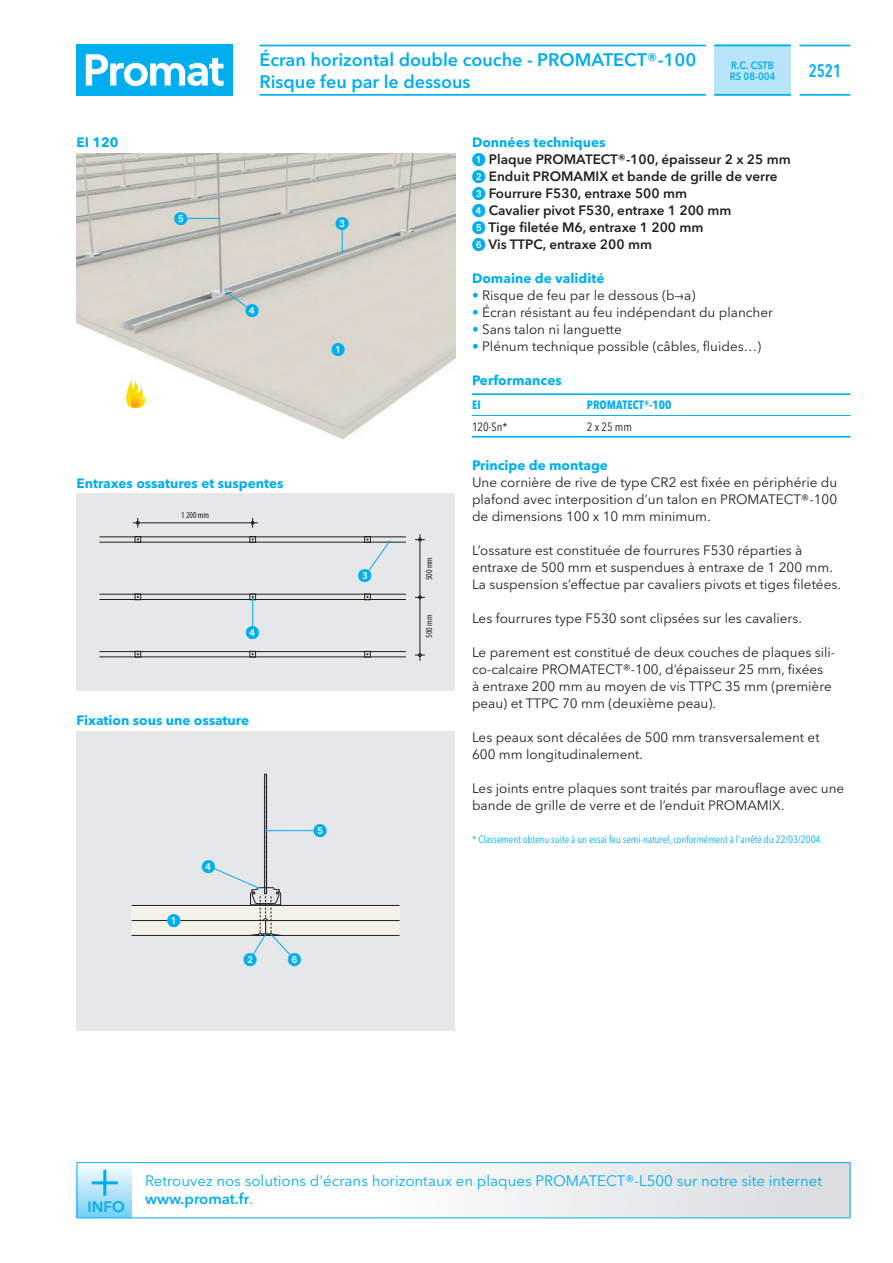
<style>
.page{position:relative;width:893px;height:1263px;background:#fff}
.page>*{position:absolute;margin:0;border:0;box-sizing:border-box;transform-origin:0 0}
.t1{font:condensed 51px "Avenir Next LT Pro";color:#00aeef}
.Header_2_lines_botto{font:600 18px "Avenir Next W1 G";color:#00aeef}
.Numero_PV{font:600 condensed 18px "Avenir Next LT Pro";color:#00aeef;scale:.9 1}
.Text-9_4_Regular_bla{font:15px/18px "Avenir Next W1 G";color:#00aeef}
.t2{font:600 15px "Avenir Next W1 G";color:#00aeef}
.Text-9_4_Regular_bla-2{font:13.5px/17px "Avenir Next W1 G";color:#231f20}
._9_4_demi_black{font:600 13.5px "Avenir Next W1 G";color:#231f20}
.Title-9_4_Bold_cyan{font:700 13.5px "Avenir Next W1 G";color:#00aeef}
.Normal_e{font:13.5px "European Pi One";color:#00aeef}
.Normal_e-2{font:13.5px "European Pi One";color:#00aeef}
.Table_5mm_headline-8{font:700 condensed 12px "Avenir Next LT Pro";color:#00aeef}
.Table_5mm_title-8_3{font:condensed 12px "Avenir Next LT Pro";color:#231f20}
.nota{font:condensed 10.5px "Avenir Next LT Pro";color:#00aeef}
.Numero_PV-2{font:600 10.5px/11.2px "Avenir Next W1 G";color:#00aeef;scale:.9 1}
.mm{font:condensed 9px "Myriad Pro";color:#231f20}
.s1{font-family:"European Pi One";font-weight:400;color:#00aeef}
.s2{color:#00aeef}
.s3{font-weight:600}
</style>
<div class="page">
<div style="left:714px;top:45px;width:77px;height:51px;background:#b9e5fa"></div>
<div style="left:77px;top:731px;width:378px;height:300px;background:#e6e7e9"></div>
<svg style="left:131px;top:774px;width:269px;height:183px"></svg>
<div style="left:288px;top:953px;width:13px;height:13px;background:#fff;border-radius:50%"></div>
<div style="left:244px;top:953px;width:13px;height:13px;background:#fff;border-radius:50%"></div>
<div style="left:77px;top:493px;width:378px;height:198px;background:#e6e7e9"></div>
<hr style="left:99px;top:542px;width:307px;height:1px;background:#231f20">
<hr style="left:99px;top:537px;width:307px;height:1px;background:#231f20">
<hr style="left:99px;top:599px;width:307px;height:1px;background:#231f20">
<hr style="left:99px;top:594px;width:307px;height:1px;background:#231f20">
<hr style="left:99px;top:657px;width:307px;height:1px;background:#231f20">
<hr style="left:99px;top:651px;width:307px;height:1px;background:#231f20">
<div style="left:250px;top:536px;width:6px;height:7px;border:1px solid #231f20"></div>
<svg style="left:250px;top:652px;width:6px;height:5px"></svg>
<div style="left:135px;top:536px;width:6px;height:7px;border:1px solid #231f20"></div>
<svg style="left:135px;top:594px;width:6px;height:5px"></svg>
<svg style="left:135px;top:652px;width:6px;height:5px"></svg>
<div style="left:364px;top:536px;width:7px;height:7px;border:1px solid #231f20"></div>
<div style="left:364px;top:594px;width:7px;height:6px;border:1px solid #231f20"></div>
<div style="left:364px;top:651px;width:7px;height:6px;border:1px solid #231f20"></div>
<hr style="left:420px;top:534px;width:1px;height:127px;background:#231f20">
<svg style="left:415px;top:538px;width:10px;height:3px"></svg>
<svg style="left:415px;top:596px;width:10px;height:3px"></svg>
<svg style="left:415px;top:653px;width:10px;height:4px"></svg>
<hr style="left:133px;top:523px;width:125px;height:1px;background:#231f20">
<svg style="left:251px;top:518px;width:3px;height:10px"></svg>
<svg style="left:136px;top:518px;width:3px;height:10px"></svg>
<div style="left:246px;top:627px;width:13px;height:12px;background:#fff;border-radius:50%"></div>
<div style="left:359px;top:570px;width:12px;height:12px;background:#fff;border-radius:50%"></div>
<svg style="left:250px;top:594px;width:6px;height:34px"></svg>
<svg style="left:366px;top:538px;width:24px;height:34px"></svg>
<div style="left:77px;top:45px;width:156px;height:51px;background:#00aeef"></div>
<svg style="left:86px;top:54px;width:138px;height:32px"></svg>
<hr style="left:799px;top:94px;width:51px;height:2px;background:#00aeef">
<hr style="left:714px;top:94px;width:77px;height:2px;background:#00aeef">
<hr style="left:799px;top:45px;width:51px;height:1px;background:#00aeef">
<hr style="left:714px;top:45px;width:77px;height:1px;background:#00aeef">
<hr style="left:259px;top:94px;width:447px;height:2px;background:#00aeef">
<hr style="left:259px;top:45px;width:447px;height:1px;background:#00aeef">
<hr style="left:587px;top:436px;width:263px;height:2px;background:#00aeef">
<hr style="left:472px;top:393px;width:115px;height:2px;background:#00aeef">
<hr style="left:587px;top:393px;width:263px;height:2px;background:#00aeef">
<hr style="left:472px;top:436px;width:115px;height:2px;background:#00aeef">
<hr style="left:472px;top:415px;width:115px;height:1px;background:#00aeef">
<hr style="left:587px;top:415px;width:263px;height:1px;background:#00aeef">
<div style="left:77px;top:1162px;width:55px;height:56px;background:linear-gradient(to bottom,#fffefe,#75cff6)"></div>
<div style="left:132px;top:1162px;width:718px;height:56px;background:linear-gradient(to right,#fff,#dcdee0)"></div>
<hr style="left:77px;top:1162px;width:55px;height:1px;background:#00aeef">
<hr style="left:77px;top:1163px;width:1px;height:54px;background:#00aeef">
<hr style="left:850px;top:1163px;width:1px;height:54px;background:#00aeef">
<hr style="left:77px;top:1217px;width:55px;height:1px;background:#00aeef">
<hr style="left:132px;top:1217px;width:718px;height:1px;background:#00aeef">
<hr style="left:132px;top:1162px;width:718px;height:1px;background:#00aeef">
<img style="left:77px;top:153px;width:378px;height:287px">
<div style="left:336px;top:217px;width:13px;height:13px;background:#fff;border-radius:50%"></div>
<svg style="left:341px;top:229px;width:2px;height:24px"></svg>
<svg style="left:225px;top:290px;width:28px;height:22px"></svg>
<div style="left:175px;top:212px;width:12px;height:13px;background:#fff;border-radius:50%"></div>
<hr style="left:186px;top:218px;width:33px;height:1px;background:#00aeef">
<svg style="left:125px;top:379px;width:21px;height:29px"></svg>
<div style="left:246px;top:304px;width:13px;height:13px;background:#fff;border-radius:50%"></div>
<svg style="left:331px;top:343px;width:14px;height:14px"></svg>
<p class="Title-9_4_Bold_cyan" style="left:77px;top:134px;width:44px">EI 120</p>
<p class="Normal_e" style="left:174px;top:211px;width:15px">5</p>
<p class="Header_2_lines_botto" style="left:259px;top:49px;width:438px">Écran horizontal double couche - PROMATECT®-100</p>
<p class="Header_2_lines_botto" style="left:259px;top:70px;width:213px">Risque feu par le dessous</p>
<p class="Numero_PV-2" style="left:730px;top:59px;width:52px">R.C. CSTB<br>RS 08-004</p>
<p class="Numero_PV" style="left:809px;top:60px;width:38px">2521</p>
<p class="Normal_e" style="left:245px;top:303px;width:15px">4</p>
<p class="Normal_e" style="left:335px;top:216px;width:15px">3</p>
<p class="Title-9_4_Bold_cyan" style="left:472px;top:134px;width:135px">Données techniques</p>
<p class="_9_4_demi_black" style="left:472px;top:151px;width:320px"><span class="s1">1</span> Plaque PROMATECT®-100, épaisseur 2 x 25 mm</p>
<p class="_9_4_demi_black" style="left:472px;top:168px;width:307px"><span class="s1">2</span> Enduit PROMAMIX et bande de grille de verre</p>
<p class="_9_4_demi_black" style="left:472px;top:185px;width:217px"><span class="s1">3</span> Fourrure F530, entraxe 500 mm</p>
<p class="_9_4_demi_black" style="left:472px;top:202px;width:261px"><span class="s1">4</span> Cavalier pivot F530, entraxe 1 200 mm</p>
<p class="_9_4_demi_black" style="left:472px;top:219px;width:233px"><span class="s1">5</span> Tige filetée M6, entraxe 1 200 mm</p>
<p class="_9_4_demi_black" style="left:472px;top:236px;width:182px"><span class="s1">6</span> Vis TTPC, entraxe 200 mm</p>
<p class="Title-9_4_Bold_cyan" style="left:472px;top:270px;width:134px">Domaine de validité</p>
<p class="Text-9_4_Regular_bla-2" style="left:472px;top:287px;width:225px"><span class="s2">•</span> Risque de feu par le dessous (b—›a)</p>
<p class="Text-9_4_Regular_bla-2" style="left:472px;top:304px;width:303px"><span class="s2">•</span> Écran résistant au feu indépendant du plancher</p>
<p class="Text-9_4_Regular_bla-2" style="left:472px;top:321px;width:151px"><span class="s2">•</span> Sans talon ni languette</p>
<p class="Text-9_4_Regular_bla-2" style="left:472px;top:338px;width:291px"><span class="s2">•</span> Plénum technique possible (câbles, fluides…)</p>
<p class="Title-9_4_Bold_cyan" style="left:472px;top:372px;width:91px">Performances</p>
<p class="Table_5mm_headline-8" style="left:472px;top:398px;width:10px">EI</p>
<p class="Table_5mm_headline-8" style="left:587px;top:398px;width:86px">PROMATECT®-100</p>
<p class="Table_5mm_title-8_3" style="left:472px;top:419px;width:37px">120-Sn*</p>
<p class="Table_5mm_title-8_3" style="left:587px;top:419px;width:47px">2 x 25 mm</p>
<p class="Title-9_4_Bold_cyan" style="left:77px;top:474px;width:208px">Entraxes ossatures et suspentes</p>
<p class="mm" style="left:181px;top:509px;width:29px">1 200 mm</p>
<p class="Normal_e-2" style="left:246px;top:625px;width:15px">4</p>
<p class="Title-9_4_Bold_cyan" style="left:77px;top:712px;width:174px">Fixation sous une ossature</p>
<p class="Normal_e-2" style="left:358px;top:568px;width:15px">3</p>
<p class="Normal_e" style="left:167px;top:913px;width:15px">1</p>
<p class="Normal_e" style="left:202px;top:859px;width:15px">4</p>
<p class="Normal_e" style="left:314px;top:823px;width:15px">5</p>
<p class="Normal_e" style="left:243px;top:952px;width:15px">2</p>
<p class="Normal_e" style="left:288px;top:952px;width:15px">6</p>
<p class="mm" style="left:424px;top:580px;width:24px;rotate:-90deg">500 mm</p>
<p class="mm" style="left:424px;top:638px;width:24px;rotate:-90deg">500 mm</p>
<p class="Title-9_4_Bold_cyan" style="left:472px;top:457px;width:138px">Principe de montage</p>
<p class="Text-9_4_Regular_bla-2" style="left:472px;top:474px;width:367px;text-align:justify">Une cornière de rive de type CR2 est fixée en périphérie du plafond avec interposition d’un talon en PROMATECT®-100 de dimensions 100 x 10 mm minimum.</p>
<p class="Text-9_4_Regular_bla-2" style="left:472px;top:542px;width:370px">L’ossature est constituée de fourrures F530 réparties à entraxe de 500 mm et suspendues à entraxe de 1 200 mm.<br>La suspension s’effectue par cavaliers pivots et tiges filetées.</p>
<p class="Text-9_4_Regular_bla-2" style="left:472px;top:610px;width:331px">Les fourrures type F530 sont clipsées sur les cavaliers.</p>
<p class="Text-9_4_Regular_bla-2" style="left:472px;top:644px;width:365px">Le parement est constitué de deux couches de plaques sili&shy;co-calcaire PROMATECT®-100, d’épaisseur 25 mm, fixées<br>à entraxe 200 mm au moyen de vis TTPC 35 mm (première peau) et TTPC 70 mm (deuxième peau).</p>
<p class="Text-9_4_Regular_bla-2" style="left:472px;top:729px;width:349px">Les peaux sont décalées de 500 mm transversalement et<br>600 mm longitudinalement.</p>
<p class="Text-9_4_Regular_bla-2" style="left:472px;top:780px;width:374px">Les joints entre plaques sont traités par marouflage avec une bande de grille de verre et de l’enduit PROMAMIX.</p>
<p class="nota" style="left:472px;top:833px;width:352px">* Classement obtenu suite à un essai feu semi-naturel, conformément à l'arrêté du 22/03/2004.</p>
<p class="t1" style="left:88px;top:1150px;width:35px">+</p>
<p class="Text-9_4_Regular_bla" style="left:145px;top:1172px;width:679px">Retrouvez nos solutions d'écrans horizontaux en plaques PROMATECT®-L500 sur notre site internet <span class="s3">www.promat.fr</span>.</p>
<p class="t2" style="left:88px;top:1197px;width:39px">INFO</p>
</div>
